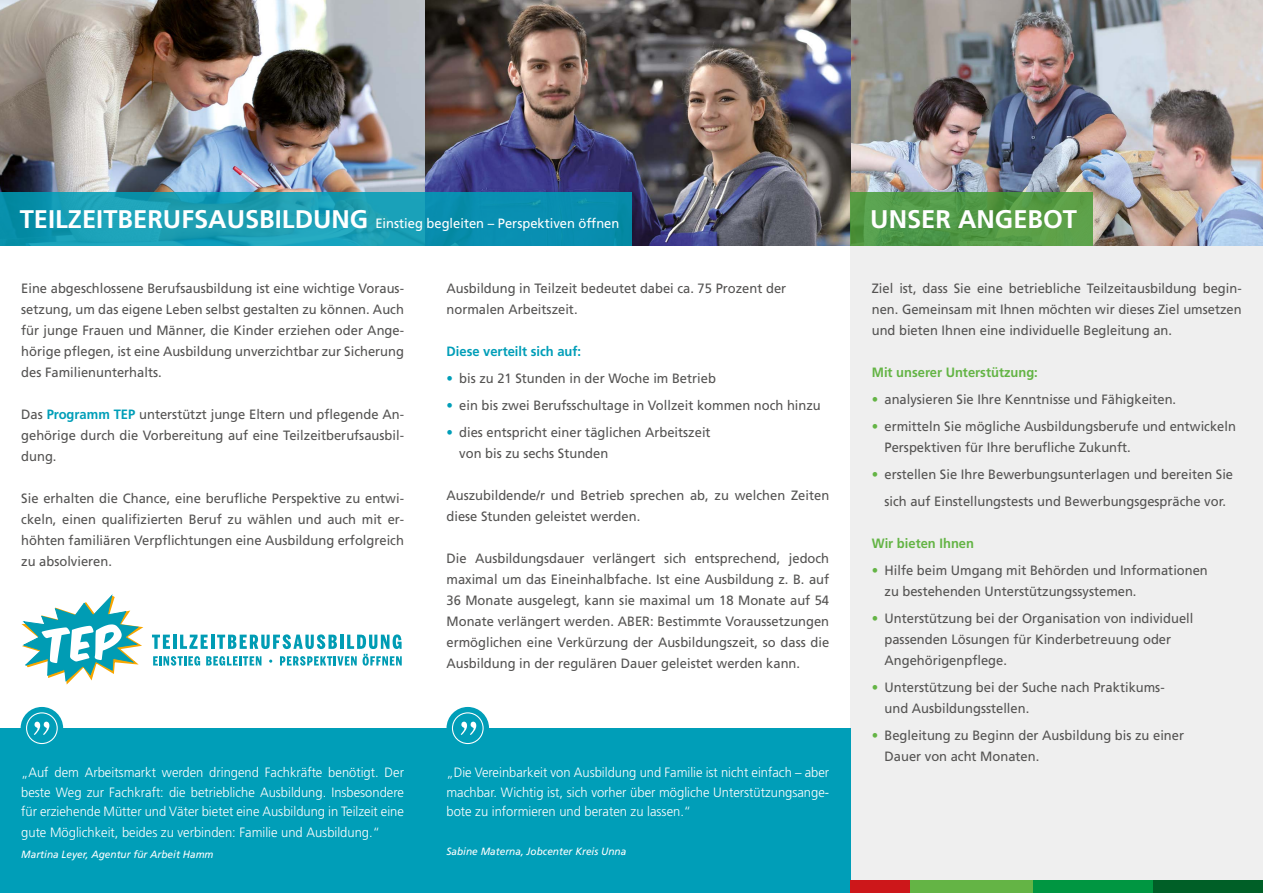
<style>
.page{position:relative;width:1263px;height:893px;background:#fff}
.page>*{position:absolute;margin:0;border:0;box-sizing:border-box;transform-origin:0 0}
.t1{font:700 25.5px "Frutiger";color:#fff}
.t2{font:13.5px/21px "Frutiger";color:#545352;scale:.96 1}
.t3{font:300 13.5px/19.5px "Frutiger";color:#fff;text-align:justify;scale:.96 1}
.t4{font:700 13.5px "Frutiger";color:#64b445;scale:.96 1}
.t5{font:13.5px "Frutiger";color:#fff;scale:.96 1}
.t6{font:700 13.5px "Frutiger";color:#009eb8;scale:.96 1}
.t7{font:italic 10.5px "Frutiger";color:#fff;scale:.96 1}
.s1{font-weight:700;font-size:25.5px}
.s2{font-weight:700;color:#009eb8}
.s3{color:#009eb8}
.s4{color:#64b445}
</style>
<div class="page">
<div style="left:850px;top:219px;width:413px;height:661px;background:#efefef"></div>
<div style="left:0;top:728px;width:850px;height:165px;background:#009eb8"></div>
<img style="left:850px;top:0;width:413px;height:245px">
<img style="left:0;top:0;width:425px;height:192px">
<img style="left:425px;top:0;width:425px;height:245px">
<svg style="left:850px;top:192px;width:243px;height:53px;background:#549b47"></svg>
<svg style="left:0;top:192px;width:631px;height:53px;background:#1398b2"></svg>
<div style="left:850px;top:880px;width:60px;height:13px;background:#cd171a"></div>
<div style="left:910px;top:880px;width:123px;height:13px;background:#64b445"></div>
<div style="left:1033px;top:880px;width:122px;height:13px;background:#009641"></div>
<div style="left:1153px;top:880px;width:110px;height:13px;background:#005f27"></div>
<svg style="left:152px;top:634px;width:250px;height:32px"></svg>
<svg style="left:21px;top:594px;width:122px;height:91px"></svg>
<div style="left:21px;top:707px;width:42px;height:42px;background:#009eb8;border-radius:50%"></div>
<div style="left:26px;top:712px;width:32px;height:32px;border:1px solid #fff;border-radius:50%"></div>
<svg style="left:34px;top:722px;width:15px;height:13px"></svg>
<div style="left:446px;top:707px;width:43px;height:42px;background:#009eb8;border-radius:50%"></div>
<div style="left:452px;top:712px;width:32px;height:32px;border:1px solid #fff;border-radius:50%"></div>
<svg style="left:461px;top:722px;width:15px;height:13px"></svg>
<h1 class="t1" style="left:20px;top:204px;width:294px">Teilzeitberu fsausbildun</h1>
<p class="t5" style="left:350px;top:216px;width:282px"><span class="s1">g</span> Einstieg begleiten – Perspektiven öffnen</p>
<h1 class="t1" style="left:870px;top:204px;width:143px">Unser ANGEBO</h1>
<h1 class="t1" style="left:1063px;top:204px;width:16px">T</h1>
<p class="t2" style="left:21px;top:277px;width:400px;text-align:justify">Eine abgeschlossene Berufsausbildung ist eine wichtige Voraus&shy;setzung, um das eigene Leben selbst gestalten zu können. Auch für junge Frauen und Männer, die Kinder erziehen oder Ange&shy;hörige pflegen, ist eine Ausbildung unverzichtbar zur Sicherung des Familienunterhalts.</p>
<p class="t2" style="left:21px;top:403px;width:400px;text-align:justify">Das <span class="s2">Programm TEP</span> unterstützt junge Eltern und pflegende An&shy;gehörige durch die Vorbereitung auf eine Teilzeitberufsausbil&shy;dung.</p>
<p class="t2" style="left:21px;top:487px;width:400px;text-align:justify">Sie erhalten die Chance, eine berufliche Perspektive zu entwi&shy;ckeln, einen qualifizierten Beruf zu wählen und auch mit er&shy;höhten familiären Verpflichtungen eine Ausbildung erfolgreich zu absolvieren.</p>
<p class="t3" style="left:21px;top:763px;width:400px">„Auf dem Arbeitsmarkt werden dringend Fachkräfte benötigt. Der beste Weg zur Fachkraft: die betriebliche Ausbildung. Insbesondere für erziehende Mütter und Väter bietet eine Ausbildung in Teilzeit eine</p>
<p class="t3" style="left:21px;top:823px;width:375px">gute Möglichkeit, beides zu verbinden: Familie und Ausbildung.“</p>
<p class="t7" style="left:21px;top:849px;width:202px">Martina Leyer, Agentur für Arbeit Hamm</p>
<p class="t2" style="left:446px;top:277px;width:355px">Ausbildung in Teilzeit bedeutet dabei ca. 75 Prozent der normalen Arbeitszeit.</p>
<p class="t6" style="left:446px;top:343px;width:142px">Diese verteilt sich auf:</p>
<p class="t2" style="left:446px;top:367px;width:282px"><span class="s3">•</span> bis zu 21 Stunden in der Woche im Betrieb</p>
<p class="t2" style="left:446px;top:394px;width:391px"><span class="s3">•</span> ein bis zwei Berufsschultage in Vollzeit kommen noch hinzu</p>
<p class="t2" style="left:459px;top:421px;width:263px;text-indent:-13px"><span class="s3">•</span> dies entspricht einer täglichen Arbeitszeit von bis zu sechs Stunden</p>
<p class="t2" style="left:446px;top:484px;width:400px">Auszubildende/r und Betrieb sprechen ab, zu welchen Zeiten diese Stunden geleistet werden.</p>
<p class="t2" style="left:446px;top:547px;width:400px;text-align:justify">Die Ausbildungsdauer verlängert sich entsprechend, jedoch maximal um das Eineinhalbfache. Ist eine Ausbildung z. B. auf 36 Monate ausgelegt, kann sie maximal um 18 Monate auf 54<br>Monate verlängert werden. ABER: Bestimmte Voraussetzungen ermöglichen eine Verkürzung der Ausbildungszeit, so dass die Ausbildung in der regulären Dauer geleistet werden kann.</p>
<p class="t3" style="left:446px;top:763px;width:400px">„Die Vereinbarkeit von Ausbildung und Familie ist nicht einfach – aber machbar. Wichtig ist, sich vorher über mögliche Unterstützungsange&shy;bote zu informieren und beraten zu lassen.“</p>
<p class="t7" style="left:446px;top:846px;width:189px">Sabine Materna, Jobcenter Kreis Unna</p>
<p class="t2" style="left:872px;top:277px;width:387px;text-align:justify">Ziel ist, dass Sie eine betriebliche Teilzeitausbildung begin&shy;nen. Gemeinsam mit Ihnen möchten wir dieses Ziel umsetzen und bieten Ihnen eine individuelle Begleitung an.</p>
<p class="t4" style="left:872px;top:364px;width:175px">Mit unserer Unterstützung:</p>
<p class="t2" style="left:872px;top:388px;width:319px"><span class="s4">•</span> analysieren Sie Ihre Kenntnisse und Fähigkeiten.</p>
<p class="t2" style="left:884px;top:415px;width:368px;text-indent:-13px"><span class="s4">•</span> ermitteln Sie mögliche Ausbildungsberufe und entwickeln<br>Perspektiven für Ihre berufliche Zukunft.</p>
<p class="t2" style="left:872px;top:460px;width:378px;line-height:27px;text-align:center"><span class="s4">•</span> erstellen Sie Ihre Bewerbungsunterlagen und bereiten Sie sich auf Einstellungstests und Bewerbungsgespräche vor.</p>
<p class="t4" style="left:872px;top:535px;width:108px">Wir bieten Ihnen</p>
<p class="t2" style="left:884px;top:559px;width:338px;text-indent:-13px"><span class="s4">•</span> Hilfe beim Umgang mit Behörden und Informationen zu bestehenden Unterstützungssystemen.</p>
<p class="t2" style="left:884px;top:607px;width:323px;text-indent:-13px"><span class="s4">•</span> Unterstützung bei der Organisation von individuell passenden Lösungen für Kinderbetreuung oder<br>Angehörigenpflege.</p>
<p class="t2" style="left:884px;top:676px;width:293px;text-indent:-13px"><span class="s4">•</span> Unterstützung bei der Suche nach Praktikums&shy;und Ausbildungsstellen.</p>
<p class="t2" style="left:884px;top:724px;width:314px;text-indent:-13px"><span class="s4">•</span> Begleitung zu Beginn der Ausbildung bis zu einer<br>Dauer von acht Monaten.</p>
</div>
